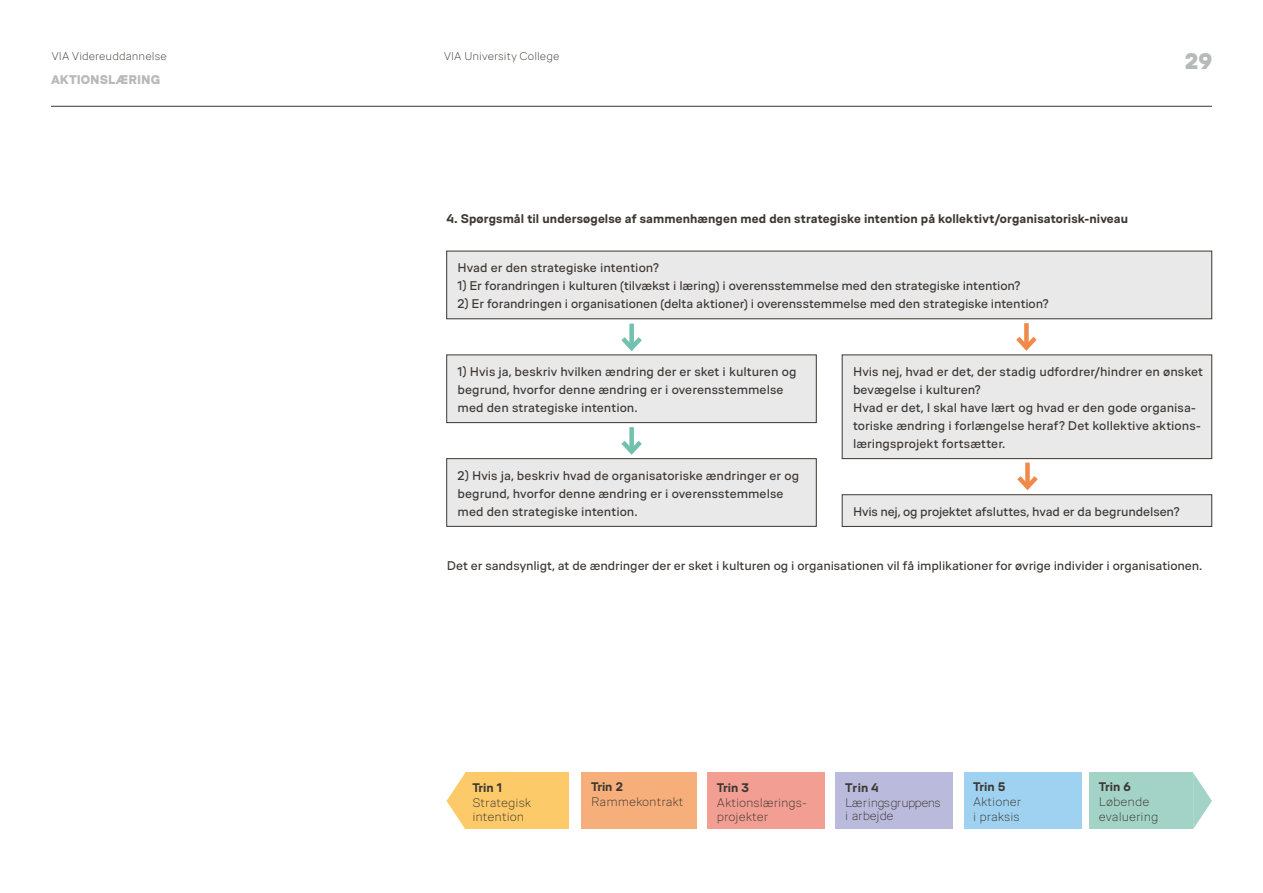
<style>
.page{position:relative;width:1263px;height:893px;background:#fff}
.page>*{position:absolute;margin:0;border:0;box-sizing:border-box;transform-origin:0 0}
.t1{font:900 22.5px "VIA Type";color:#b7baba}
.t2{font:12.6px/18px "VIA Type";color:#3d3732}
.t3{font:700 12.6px "VIA Type";letter-spacing:.01em;color:#3d3732}
.t4{font:900 12.6px "VIA Type";color:#b7baba}
.t5{font:300 12.45px/15px "VIA Type";color:#3d3732}
.t6{font:700 12.45px "VIA Type";color:#3d3732}
.t7{font:300 12.45px/13.4px "VIA Type";letter-spacing:-.04em;color:#3d3732}
.t8{font:300 11.25px "VIA Type";letter-spacing:.005em;color:#3d3732}
</style>
<div class="page">
<div style="left:582px;top:773px;width:115px;height:56px;background:#f6af7a"></div>
<div style="left:707px;top:773px;width:118px;height:56px;background:#f29e93"></div>
<div style="left:836px;top:773px;width:117px;height:56px;background:#babbdc"></div>
<div style="left:964px;top:773px;width:117px;height:56px;background:#9ed2f0"></div>
<div style="left:1089px;top:773px;width:104px;height:56px;background:#a2d3c6"></div>
<svg style="left:1193px;top:773px;width:19px;height:56px"></svg>
<div style="left:465px;top:773px;width:104px;height:56px;background:#fdca69"></div>
<svg style="left:446px;top:773px;width:19px;height:56px"></svg>
<hr style="left:51px;top:106px;width:1161px;height:1px;background:#3d3732">
<div style="left:629px;top:324px;width:5px;height:24px;background:#72c0ae"></div>
<svg style="left:617px;top:332px;width:30px;height:23px"></svg>
<div style="left:629px;top:427px;width:5px;height:24px;background:#72c0ae"></div>
<svg style="left:621px;top:436px;width:21px;height:19px"></svg>
<div style="left:1024px;top:323px;width:5px;height:24px;background:#ef8a4a"></div>
<svg style="left:1016px;top:332px;width:21px;height:19px"></svg>
<div style="left:1025px;top:463px;width:5px;height:24px;background:#ef8a4a"></div>
<svg style="left:1017px;top:471px;width:21px;height:19px"></svg>
<div style="left:447px;top:251px;width:765px;height:68px;background:#e9e9e9"></div>
<div style="left:446px;top:251px;width:766px;height:68px;border:1px solid #3d3732"></div>
<div style="left:842px;top:355px;width:370px;height:104px;background:#e9e9e9"></div>
<div style="left:842px;top:355px;width:370px;height:104px;border:1px solid #3d3732"></div>
<div style="left:842px;top:495px;width:370px;height:31px;background:#e9e9e9"></div>
<div style="left:842px;top:494px;width:370px;height:33px;border:1px solid #3d3732"></div>
<div style="left:447px;top:355px;width:369px;height:68px;background:#e9e9e9"></div>
<div style="left:446px;top:355px;width:370px;height:68px;border:1px solid #3d3732"></div>
<div style="left:447px;top:459px;width:369px;height:67px;background:#e9e9e9"></div>
<div style="left:446px;top:458px;width:370px;height:68px;border:1px solid #3d3732"></div>
<p class="t8" style="left:52px;top:50px;width:116px">VIA Videreuddannelse</p>
<p class="t8" style="left:444px;top:50px;width:117px">VIA University College</p>
<h1 class="t1" style="left:1185px;top:47px;width:29px">29</h1>
<p class="t4" style="left:51px;top:71px;width:111px">AKTIONSLÆRING</p>
<p class="t3" style="left:446px;top:211px;width:683px">4. Spørgsmål til undersøgelse af sammenhængen med den strategiske intention på kollektivt/organisatorisk-niveau</p>
<p class="t2" style="left:457px;top:259px;width:203px">Hvad er den strategiske intention?</p>
<p class="t2" style="left:457px;top:277px;width:564px">1) Er forandringen i kulturen (tilvækst i læring) i overensstemmelse med den strategiske intention?</p>
<p class="t2" style="left:457px;top:295px;width:593px">2) Er forandringen i organisationen (delta aktioner) i overensstemmelse med den strategiske intention?</p>
<p class="t2" style="left:457px;top:362px;width:340px">1) Hvis ja, beskriv hvilken ændring der er sket i kulturen og begrund, hvorfor denne ændring er i overensstemmelse med den strategiske intention.</p>
<p class="t2" style="left:457px;top:466px;width:343px">2) Hvis ja, beskriv hvad de organisatoriske ændringer er og begrund, hvorfor denne ændring er i overensstemmelse med den strategiske intention.</p>
<p class="t2" style="left:853px;top:362px;width:352px">Hvis nej, hvad er det, der stadig udfordrer/hindrer en ønsket bevægelse i kulturen?<br>Hvad er det, I skal have lært og hvad er den gode organisa&shy;toriske ændring i forlængelse heraf? Det kollektive aktions&shy;læringsprojekt fortsætter.</p>
<p class="t2" style="left:853px;top:502px;width:328px">Hvis nej, og projektet afsluttes, hvad er da begrundelsen?</p>
<p class="t2" style="left:447px;top:556px;width:757px">Det er sandsynligt, at de ændringer der er sket i kulturen og i organisationen vil få implikationer for øvrige individer i organisationen.</p>
<p class="t6" style="left:472px;top:780px;width:31px">Trin 1</p>
<p class="t5" style="left:472px;top:795px;width:60px">Strategisk intention</p>
<p class="t6" style="left:591px;top:779px;width:33px">Trin 2</p>
<p class="t5" style="left:591px;top:794px;width:94px">Rammekontrakt</p>
<p class="t6" style="left:717px;top:780px;width:34px">Trin 3</p>
<p class="t5" style="left:717px;top:795px;width:92px">Aktionslærings&shy;projekter</p>
<p class="t6" style="left:845px;top:780px;width:35px">Trin 4</p>
<p class="t7" style="left:845px;top:796px;width:97px">Læringsgruppens i arbejde</p>
<p class="t6" style="left:973px;top:779px;width:34px">Trin 5</p>
<p class="t5" style="left:973px;top:794px;width:50px">Aktioner i praksis</p>
<p class="t6" style="left:1099px;top:779px;width:33px">Trin 6</p>
<p class="t5" style="left:1099px;top:794px;width:61px">Løbende evaluering</p>
</div>
